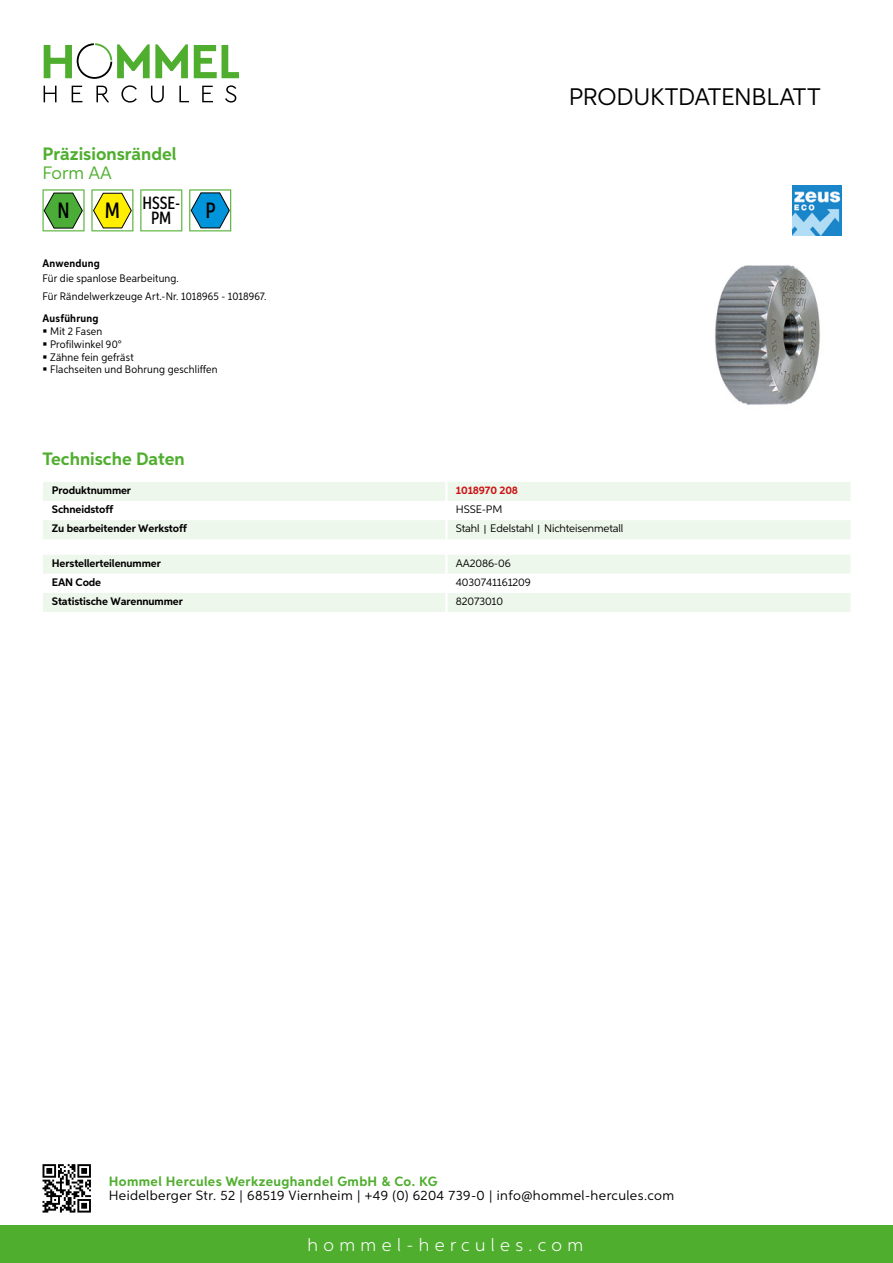
<style>
.page{position:relative;width:893px;height:1263px;background:#fff}
.page>*{position:absolute;margin:0;border:0;box-sizing:border-box;transform-origin:0 0}
.t1{font:24px "Aspira";letter-spacing:-.01em;color:#000}
.t2{font:500 22.2px "Aspira XX Nar";color:#000}
.t3{font:700 18px "Aspira";color:#50ae2f}
.t4{font:300 18px "Aspira";letter-spacing:.3em;color:#fff}
.t5{font:18px "Aspira";color:#50ae2f}
.t6{font:500 17.85px/14.9px "Aspira XX Nar";color:#000}
.t7{font:13.5px "Aspira";letter-spacing:.03em;color:#000}
.t8{font:700 13.5px "Aspira";letter-spacing:.03em;color:#50ae2f}
.t9{font:10.95px/12.8px "Aspira Nar";letter-spacing:.015em;color:#000}
.t10{font:700 10.95px "Aspira";letter-spacing:-.01em;color:#000}
.t11{font:10.95px "Aspira";letter-spacing:-.01em;color:#000}
.t12{font:700 10.95px "Aspira Nar";letter-spacing:.02em;color:#000}
.t13{font:700 10.95px "Aspira";letter-spacing:-.01em;color:#cd1013}
.s1{font-size:22.2px}
.s2{font-family:"Wuerth Global";font-size:10.5px}
</style>
<div class="page">
<div style="left:0;top:1226px;width:893px;height:37px;background:#50ae2f"></div>
<svg style="left:43px;top:1164px;width:48px;height:48px"></svg>
<svg style="left:194px;top:45px;width:45px;height:33px"></svg>
<svg style="left:44px;top:43px;width:144px;height:36px"></svg>
<svg style="left:44px;top:86px;width:13px;height:16px"></svg>
<svg style="left:72px;top:86px;width:10px;height:16px"></svg>
<svg style="left:96px;top:86px;width:13px;height:16px"></svg>
<svg style="left:121px;top:85px;width:16px;height:18px"></svg>
<svg style="left:151px;top:86px;width:13px;height:17px"></svg>
<svg style="left:179px;top:86px;width:10px;height:16px"></svg>
<svg style="left:202px;top:86px;width:11px;height:16px"></svg>
<svg style="left:225px;top:85px;width:11px;height:18px"></svg>
<svg style="left:43px;top:482px;width:807px;height:57px"></svg>
<hr style="left:445px;top:520px;width:3px;height:19px;background:#fff">
<svg style="left:43px;top:555px;width:807px;height:57px"></svg>
<hr style="left:445px;top:593px;width:3px;height:19px;background:#fff">
<svg style="left:43px;top:189px;width:42px;height:42px"></svg>
<svg style="left:91px;top:189px;width:42px;height:42px"></svg>
<svg style="left:140px;top:189px;width:42px;height:42px"></svg>
<svg style="left:189px;top:189px;width:42px;height:42px"></svg>
<img style="left:715px;top:265px;width:105px;height:140px">
<img style="left:792px;top:185px;width:50px;height:50px">
<h3 class="t3" style="left:43px;top:142px;width:136px">Präzisionsrändel</h3>
<h3 class="t5" style="left:43px;top:162px;width:59px">Form AA</h3>
<h2 class="t2" style="left:57px;top:197px;width:14px">N</h2>
<h3 class="t6" style="left:151px;top:196px;width:31px;text-indent:-46px"><span class="s1">M</span> HSSE-<br>PM</h3>
<h2 class="t2" style="left:205px;top:197px;width:12px">P</h2>
<p class="t12" style="left:43px;top:257px;width:59px">Anwendung</p>
<p class="t9" style="left:43px;top:270px;width:225px;line-height:17.5px">Für die spanlose Bearbeitung.<br>Für Rändelwerkzeuge Art.-Nr. 1018965 - 1018967.</p>
<p class="t12" style="left:43px;top:312px;width:58px">Ausführung</p>
<p class="t9" style="left:50px;top:325px;width:169px">Mit 2 Fasen<br>Profilwinkel 90°<br>Zähne fein gefräst<br>Flachseiten und Bohrung geschliffen</p>
<h1 class="t1" style="left:569px;top:82px;width:253px">Produktdatenblatt</h1>
<h3 class="t3" style="left:43px;top:448px;width:144px">Technische Daten</h3>
<p class="t10" style="left:52px;top:483px;width:81px">Produktnummer</p>
<p class="t13" style="left:456px;top:483px;width:64px">1018970 208</p>
<p class="t10" style="left:52px;top:502px;width:63px">Schneidstoff</p>
<p class="t11" style="left:456px;top:502px;width:48px">HSSE-PM</p>
<p class="t10" style="left:52px;top:521px;width:137px">Zu bearbeitender Werkstoff</p>
<p class="t11" style="left:456px;top:522px;width:169px">Stahl <span class="s2">|</span> Edelstahl <span class="s2">|</span> N ichteisenmetall</p>
<p class="t10" style="left:52px;top:556px;width:111px">Herstellerteilenummer</p>
<p class="t11" style="left:456px;top:556px;width:56px">AA2086-06</p>
<p class="t10" style="left:52px;top:575px;width:51px">EAN Code</p>
<p class="t11" style="left:456px;top:575px;width:77px">4030741161209</p>
<p class="t10" style="left:52px;top:594px;width:132px">Statistische Warennummer</p>
<p class="t11" style="left:456px;top:594px;width:49px">82073010</p>
<p class="t8" style="left:109px;top:1172px;width:330px">Hommel Hercules Werkzeughandel GmbH &amp; Co. KG</p>
<p class="t7" style="left:109px;top:1187px;width:567px">Heidelberger Str. 52 | 68519 Viernheim | +49 (0) 6204 739-0 | info@hommel-hercules.com</p>
<h3 class="t4" style="left:307px;top:1234px;width:277px">hommel-hercules.com</h3>
</div>
